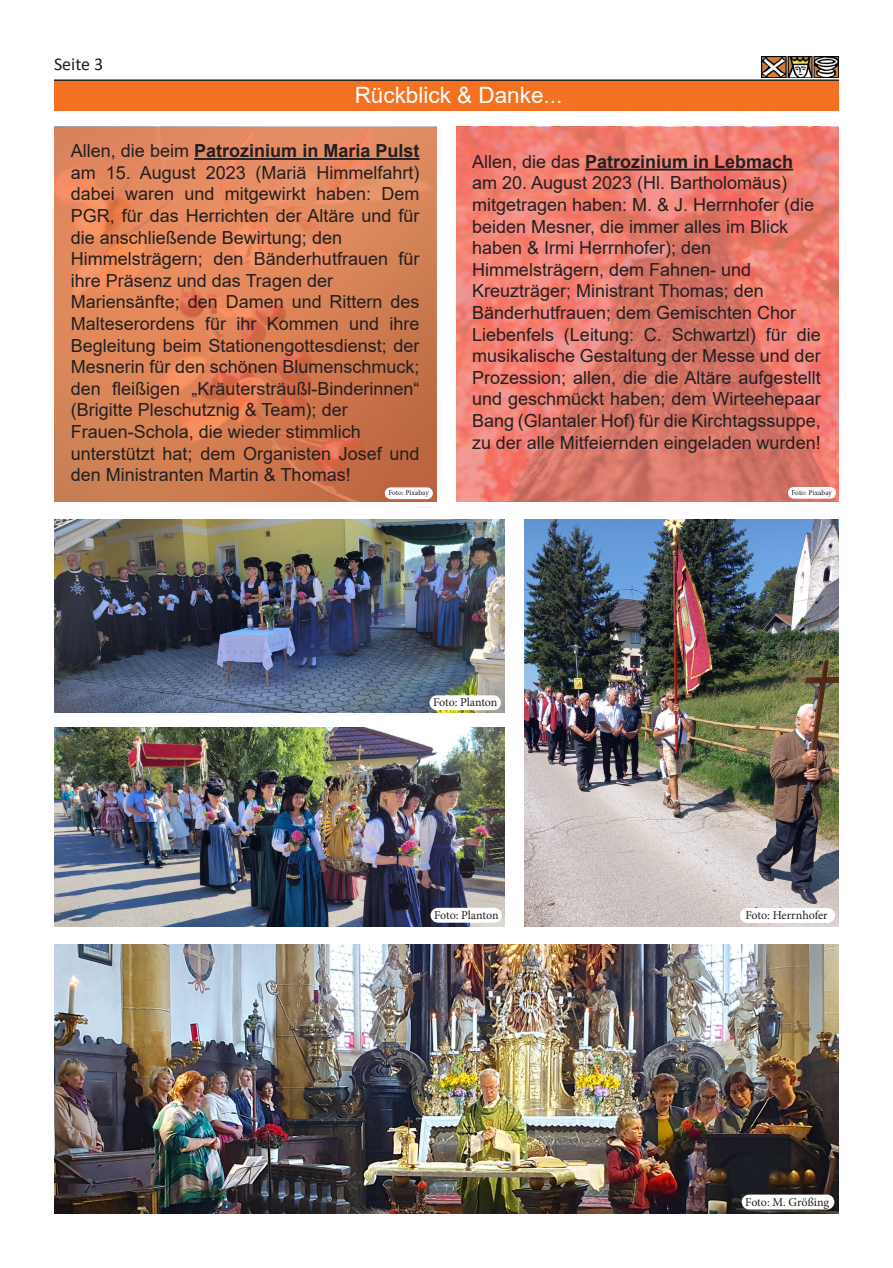
<style>
.page{position:relative;width:893px;height:1268px;background:#fff}
.page>*{position:absolute;margin:0;border:0;box-sizing:border-box;transform-origin:0 0}
.t1{font:22.5px "Arial";color:#fff}
.t2{font:18px/21.6px "Arial";color:#231f20;text-align:justify}
.t3{font:700 18px "Arial";color:#231f20}
.t4{font:18px "Calibri";color:#231f20}
.t5{font:12px "Minion Pro";letter-spacing:-.01em;color:#231f20}
.t6{font:7.5px "Minion Pro";letter-spacing:-.01em;color:#231f20}
.s1{font-weight:700}
.s2{font-weight:400}
</style>
<div class="page">
<img style="left:762px;top:56px;width:77px;height:22px">
<div style="left:54px;top:80px;width:785px;height:31px;background:#f37121"></div>
<hr style="left:54px;top:79px;width:785px;height:2px;background:#231f20">
<svg style="left:54px;top:128px;width:383px;height:374px;background:#da8158"></svg>
<hr style="left:194px;top:158px;width:226px;height:2px;background:#231f20">
<svg style="left:456px;top:128px;width:383px;height:374px;background:#e67b6f"></svg>
<hr style="left:585px;top:169px;width:208px;height:1px;background:#231f20">
<img style="left:54px;top:519px;width:451px;height:193px">
<img style="left:524px;top:519px;width:315px;height:407px">
<img style="left:54px;top:727px;width:451px;height:199px">
<div style="left:385px;top:487px;width:48px;height:12px;background:#fff;border-radius:6px"></div>
<div style="left:788px;top:487px;width:48px;height:11px;background:#fff;border-radius:6px"></div>
<img style="left:54px;top:944px;width:785px;height:269px">
<div style="left:742px;top:1194px;width:92px;height:15px;background:#fff;border-radius:7px"></div>
<div style="left:431px;top:907px;width:71px;height:15px;background:#fff;border-radius:7px"></div>
<div style="left:429px;top:695px;width:72px;height:15px;background:#fff;border-radius:7px"></div>
<div style="left:740px;top:907px;width:95px;height:15px;background:#fff;border-radius:7px"></div>
<p class="t4" style="left:54px;top:51px;width:51px">Seite 3</p>
<p class="t1" style="left:355px;top:79px;width:209px">Rückblick &amp; Danke...</p>
<p class="t2" style="left:71px;top:140px;width:350px">Allen, die beim <span class="s1">Patrozinium in Maria Pulst </span>am 15. August 2023 (Mariä Himmelfahrt) dabei waren und mitgewirkt haben: Dem PGR, für das Herrichten der Altäre und für die anschließende Bewirtung; den</p>
<p class="t2" style="left:71px;top:248px;width:350px">Himmelsträgern; den Bänderhutfrauen für ihre Präsenz und das Tragen der</p>
<p class="t2" style="left:71px;top:291px;width:350px">Mariensänfte; den Damen und Rittern des Malteserordens für ihr Kommen und ihre Begleitung beim Stationengottesdienst; der Mesnerin für den schönen Blumenschmuck; den fleißigen „Kräutersträußl-Binderinnen“ (Brigitte Pleschutznig &amp; Team); der</p>
<p class="t2" style="left:71px;top:421px;width:292px">Frauen-Schola, die wieder stimmlich</p>
<p class="t2" style="left:71px;top:442px;width:350px">unterstützt hat; dem Organisten Josef und den Ministranten Martin &amp; Thomas!</p>
<p class="t3" style="left:472px;top:149px;width:323px"><span class="s2">Allen, die das</span> Patrozinium in Lebmach</p>
<p class="t2" style="left:472px;top:172px;width:317px">am 20. August 2023 (Hl. Bartholomäus)</p>
<p class="t2" style="left:472px;top:194px;width:344px">mitgetragen haben: M. &amp; J. Herrnhofer (die</p>
<p class="t2" style="left:472px;top:215px;width:318px">beiden Mesner, die immer alles im Blick</p>
<p class="t2" style="left:472px;top:237px;width:241px">haben &amp; Irmi Herrnhofer); den</p>
<p class="t2" style="left:472px;top:258px;width:281px">Himmelsträgern, dem Fahnen- und</p>
<p class="t2" style="left:472px;top:280px;width:293px">Kreuzträger; Ministrant Thomas; den</p>
<p class="t2" style="left:472px;top:302px;width:326px">Bänderhutfrauen; dem Gemischten Chor</p>
<p class="t2" style="left:472px;top:323px;width:350px">Liebenfels (Leitung: C. Schwartzl) für die musikalische Gestaltung der Messe und der Prozession; allen, die die Altäre aufgestellt und geschmückt haben; dem Wirteehepaar Bang (Glantaler Hof) für die Kirchtagssuppe, zu der alle Mitfeiernden eingeladen wurden!</p>
<p class="t6" style="left:388px;top:487px;width:42px">Foto: Pixabay</p>
<p class="t6" style="left:791px;top:487px;width:42px">Foto: Pixabay</p>
<p class="t5" style="left:433px;top:694px;width:66px">Foto: Planton</p>
<p class="t5" style="left:434px;top:906px;width:66px">Foto: Planton</p>
<p class="t5" style="left:745px;top:907px;width:84px">Foto: Herrnhofer</p>
<p class="t5" style="left:745px;top:1193px;width:86px">Foto: M. Größing</p>
</div>
